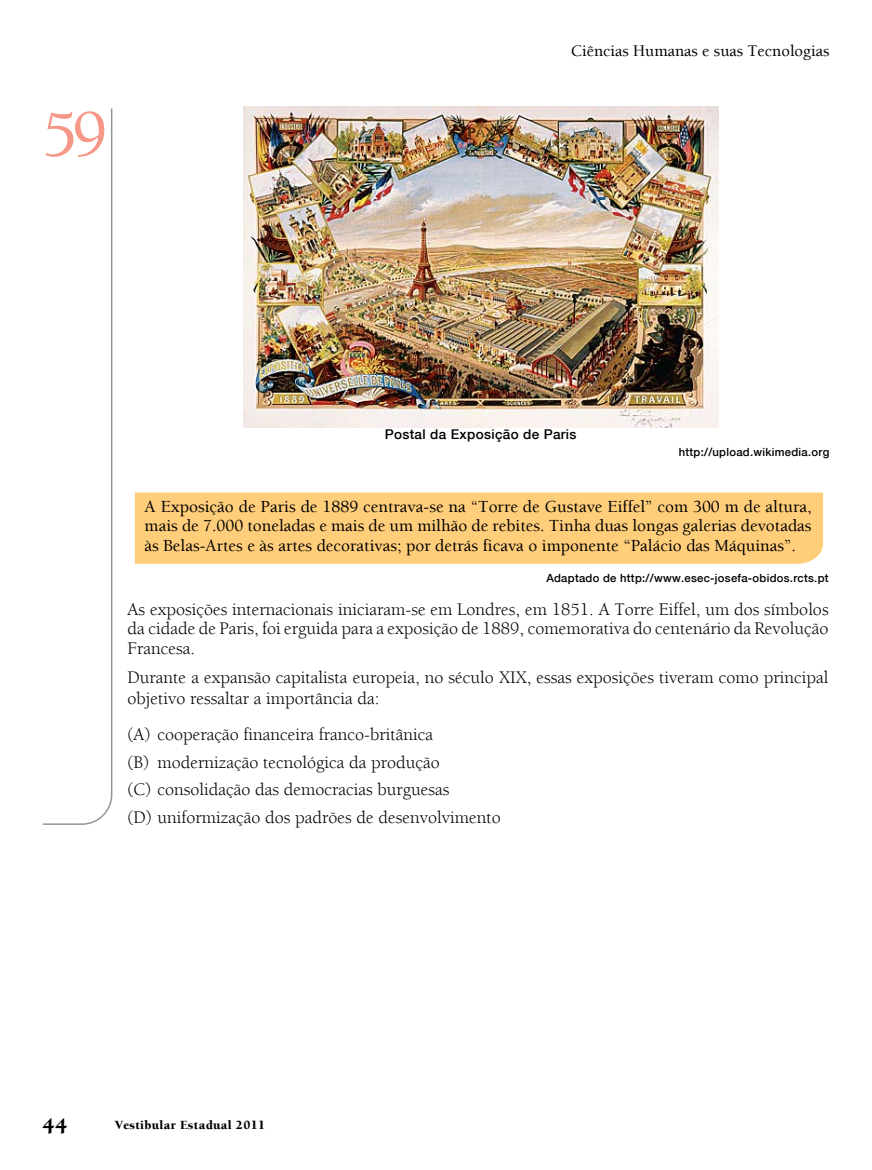
<style>
.page{position:relative;width:872px;height:1170px;background:#fff}
.page>*{position:absolute;margin:0;border:0;box-sizing:border-box;transform-origin:0 0}
.t1{font:500 67.5px "Berkeley";color:#f69787}
.t2{font:900 22.5px "Berkeley";color:#000}
.t3{font:18px/27.5px "Berkeley";color:#000}
.t4{font:500 17.25px/19.5px "Berkeley";color:#000;text-align:justify}
.t5{font:500 16.5px "Berkeley";color:#000}
.t6{font:500 13.5px "Helvetica Neue";letter-spacing:.025em;color:#000}
.t7{font:900 12.75px "Berkeley";letter-spacing:.025em;color:#000}
.t8{font:500 11.25px "Helvetica Neue";letter-spacing:.025em;color:#000}
</style>
<div class="page">
<div style="left:135px;top:492px;width:688px;height:71px;background:#ffce7b"></div>
<svg style="left:42px;top:108px;width:71px;height:717px"></svg>
<img style="left:243px;top:106px;width:476px;height:321px">
<h1 class="t1" style="left:43px;top:99px;width:67px">59</h1>
<p class="t5" style="left:571px;top:42px;width:260px">Ciências Humanas e suas Tecnologias</p>
<p class="t6" style="left:385px;top:426px;width:193px">Postal da Exposição de Paris</p>
<p class="t8" style="left:678px;top:445px;width:152px">http://upload.wikimedia.org</p>
<p class="t4" style="left:145px;top:496px;width:668px">A Exposição de Paris de 1889 centrava-se na “Torre de Gustave Eiffel” com 300 m de altura, mais de 7.000 toneladas e mais de um milhão de rebites. Tinha duas longas galerias devotadas às Belas-Artes e às artes decorativas; por detrás ficava o imponente “Palácio das Máquinas”.</p>
<p class="t8" style="left:546px;top:571px;width:284px">Adaptado de http://www.esec-josefa-obidos.rcts.pt</p>
<p class="t3" style="left:128px;top:600px;width:702px;line-height:19.5px;text-align:justify">As exposições internacionais iniciaram-se em Londres, em 1851. A Torre Eiffel, um dos símbolos da cidade de Paris, foi erguida para a exposição de 1889, comemorativa do centenário da Revolução Francesa.</p>
<p class="t3" style="left:128px;top:667px;width:702px;line-height:21px">Durante a expansão capitalista europeia, no século XIX, essas exposições tiveram como principal objetivo ressaltar a importância da:</p>
<p class="t3" style="left:128px;top:721px;width:375px">(A) cooperação financeira franco-britânica<br>(B) modernização tecnológica da produção<br>(C) consolidação das democracias burguesas<br>(D) uniformização dos padrões de desenvolvimento</p>
<p class="t2" style="left:43px;top:1113px;width:27px">44</p>
<p class="t7" style="left:115px;top:1118px;width:152px">Vestibular Estadual 2011</p>
</div>
